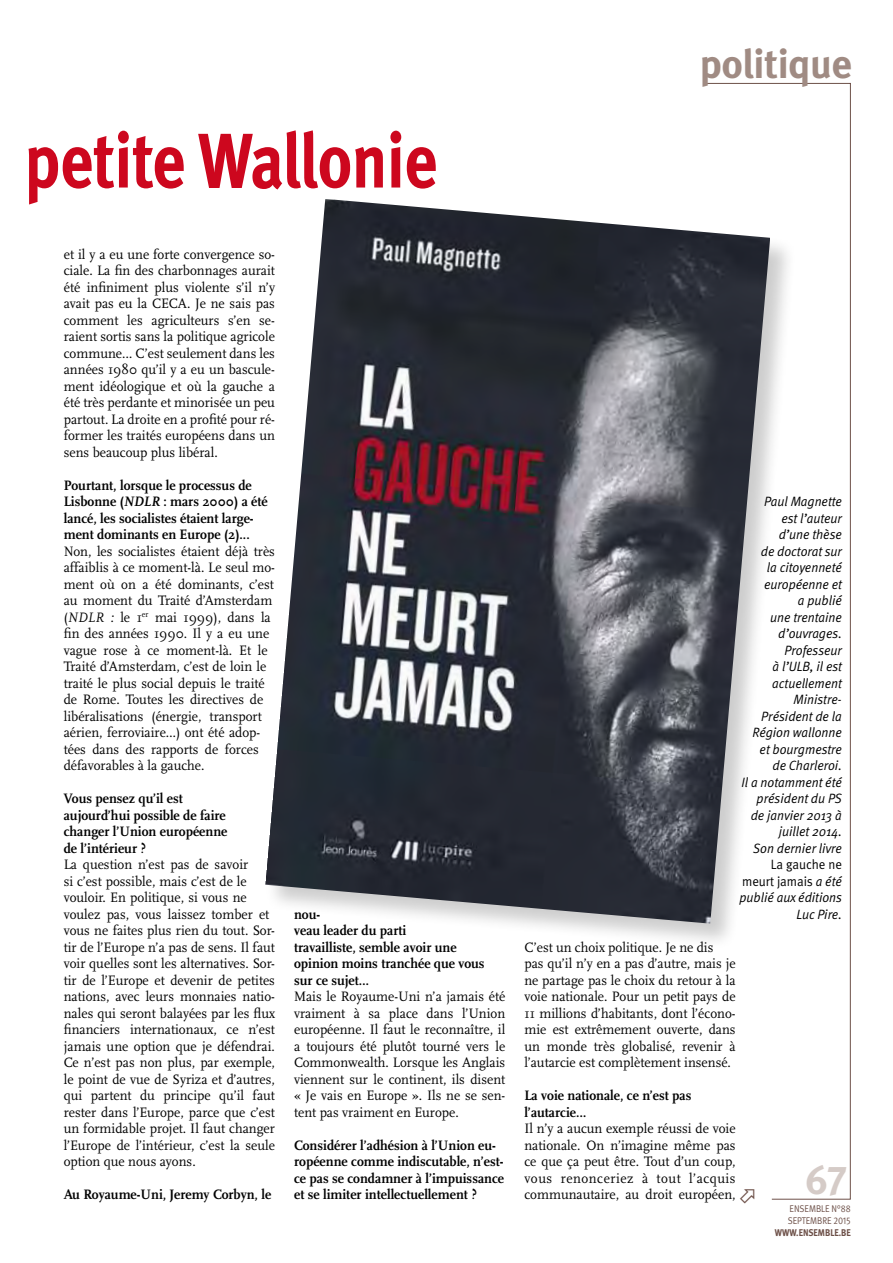
<style>
.page{position:relative;width:893px;height:1263px;background:#fff}
.page>*{position:absolute;margin:0;border:0;box-sizing:border-box;transform-origin:0 0}
.t1{font:700 77.25px "Meta";letter-spacing:-.01em;color:#cd071e;scale:.85 1}
.t2{font:700 40.5px "Meta";letter-spacing:-.01em;color:#a08b83}
.t3{font:40.5px "Meta Bold Expert";color:#d5cbc7}
.t4{font:14.25px/16.5px "Scala";color:#000;text-align:justify;scale:.95 1}
.t5{font:700 14.25px/16.5px "Scala";color:#000;scale:.95 1}
.t6{font:italic 13.5px/16.5px "Meta Normal";color:#000;text-align:right;scale:.95 1}
.t7{font:9.75px/12px "Meta Normal";color:#6d5048;scale:.9 1}
.t8{font:700 9.75px "Meta";color:#6d5048;scale:.9 1}
.s1{font-style:italic}
.s2{font-style:normal}
.s3{font-family:"Meta Normal Expert"}
</style>
<div class="page">
<div style="left:263px;top:197px;width:532px;height:751px;background:#000;opacity:.2"></div>
<img style="left:265px;top:199px;width:441px;height:725px">
<svg style="left:706px;top:83px;width:145px;height:1116px"></svg>
<svg style="left:740px;top:1189px;width:14px;height:10px"></svg>
<h1 class="t1" style="left:24px;top:115px;width:487px">PETITE WALLONIE</h1>
<p class="t4" style="left:64px;top:246px;width:224px">et il y a eu une forte convergence so&shy;ciale. La fin des charbonnages aurait été infiniment plus violente s’il n’y avait pas eu la CECA. Je ne sais pas comment les agriculteurs s’en se&shy;raient sortis sans la politique agricole commune… C’est seulement dans les années 1980 qu’il y a eu un bascule&shy;ment idéologique et où la gauche a été très perdante et minorisée un peu partout. La droite en a profité pour ré&shy;former les traités européens dans un sens beaucoup plus libéral.</p>
<p class="t5" style="left:64px;top:477px;width:216px">Pourtant, lorsque le processus de Lisbonne (<span class="s1">NDLR</span> : mars 2000) a été lancé, les socialistes étaient large&shy;ment dominants en Europe (2)...</p>
<p class="t4" style="left:64px;top:543px;width:224px;text-align:left">Non, les socialistes étaient déjà très affaiblis à ce moment-là. Le seul mo&shy;ment où on a été dominants, c’est au moment du Traité d’Amsterdam (<span class="s1">NDLR :</span> le 1<sup>er</sup> mai 1999), dans la fin des années 1990. Il y a eu une vague rose à ce moment-là. Et le Traité d’Amsterdam, c’est de loin le traité le plus social depuis le traité de Rome. Toutes les directives de libéralisations (énergie, transport aérien, ferroviaire…) ont été adop&shy;tées dans des rapports de forces défavorables à la gauche.</p>
<p class="t5" style="left:64px;top:790px;width:174px">Vous pensez qu’il est aujourd’hui possible de faire changer l’Union européenne de l’intérieur ?</p>
<p class="t4" style="left:64px;top:856px;width:224px;text-align:left">La question n’est pas de savoir<br>si c’est possible, mais c’est de le vouloir. En politique, si vous ne voulez pas, vous laissez tomber et vous ne faites plus rien du tout. Sor&shy;tir de l’Europe n’a pas de sens. Il faut voir quelles sont les alternatives. Sor&shy;tir de l’Europe et devenir de petites nations, avec leurs monnaies natio&shy;nales qui seront balayées par les flux financiers internationaux, ce n’est jamais une option que je défendrai.<br>Ce n’est pas non plus, par exemple, le point de vue de Syriza et d’autres, qui partent du principe qu’il faut rester dans l’Europe, parce que c’est un formidable projet. Il faut changer l’Europe de l’intérieur, c’est la seule option que nous ayons.</p>
<p class="t5" style="left:64px;top:1186px;width:220px">Au Royaume-Uni, Jeremy Corbyn, le</p>
<p class="t5" style="left:294px;top:906px;width:202px">nou-<br>veau leader du parti<br>travailliste, semble avoir une opinion moins tranchée que vous sur ce sujet…</p>
<p class="t4" style="left:294px;top:988px;width:224px">Mais le Royaume-Uni n’a jamais été vraiment à sa place dans l’Union européenne. Il faut le reconnaître, il a toujours été plutôt tourné vers le Commonwealth. Lorsque les Anglais viennent sur le continent, ils disent « Je vais en Europe ». Ils ne se sen&shy;tent pas vraiment en Europe.</p>
<p class="t5" style="left:294px;top:1137px;width:223px">Considérer l’adhésion à l’Union eu&shy;ropéenne comme indiscutable, n’est&shy;ce pas se condamner à l’impuissance et se limiter intellectuellement ?</p>
<h2 class="t2" style="left:700px;top:40px;width:154px">POLITIQUE</h2>
<p class="t6" style="left:741px;top:493px;width:107px">Paul Magnette<br>est l’auteur<br>d’une thèse<br>de doctorat sur<br>la citoyenneté européenne et<br>a publié<br>une trentaine d’ouvrages.<br>Professeur<br>à l’ULB, il est actuellement<br>Ministre-<br>Président de la<br>Région wallonne et bourgmestre<br>de Charleroi.<br>Il a notamment été président du PS de janvier 2013 à juillet 2014.<br>Son dernier livre</p>
<p class="t6" style="left:739px;top:856px;width:109px"><span class="s2">La gauche ne meurt jamais</span> a été publié aux éditions<br>Luc Pire.</p>
<p class="t4" style="left:524px;top:939px;width:224px;text-align:left">C’est un choix politique. Je ne dis pas qu’il n’y en a pas d’autre, mais je ne partage pas le choix du retour à la voie nationale. Pour un petit pays de 11 millions d’habitants, dont l’écono&shy;mie est extrêmement ouverte, dans un monde très globalisé, revenir à l’autarcie est complètement insensé.</p>
<p class="t5" style="left:524px;top:1087px;width:177px">La voie nationale, ce n’est pas l’autarcie…</p>
<p class="t4" style="left:524px;top:1121px;width:224px">Il n’y a aucun exemple réussi de voie nationale. On n’imagine même pas ce que ça peut être. Tout d’un coup, vous renonceriez à tout l’acquis communautaire, au droit européen,</p>
<h2 class="t3" style="left:805px;top:1156px;width:43px">67</h2>
<p class="t7" style="left:788px;top:1203px;width:71px">ensemble n°<span class="s3">88 </span>septembre <span class="s3">2015</span></p>
<p class="t8" style="left:775px;top:1227px;width:10px">WWW</p>
<p class="t8" style="left:796px;top:1227px;width:62px">.ENSEMBLE.BE</p>
</div>
